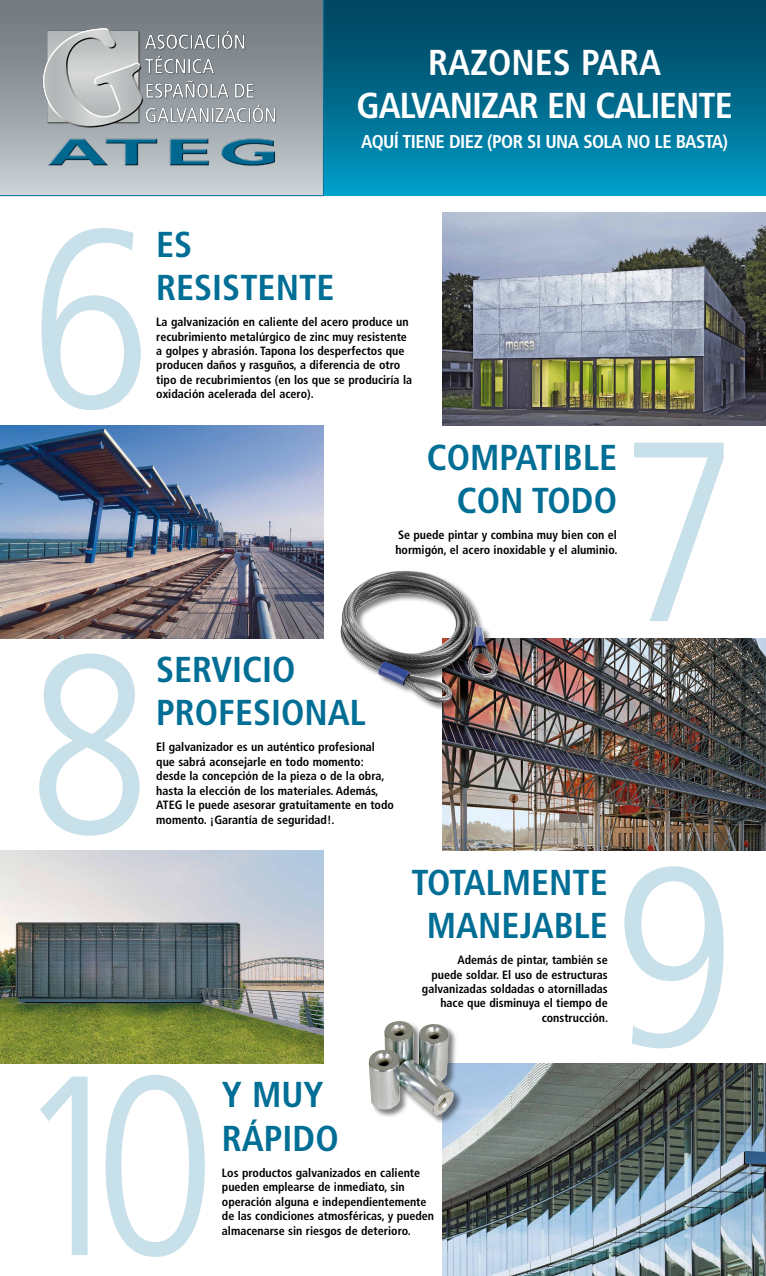
<style>
.page{position:relative;width:766px;height:1276px;background:#fff}
.page>*{position:absolute;margin:0;border:0;box-sizing:border-box;transform-origin:0 0}
.t1{font:300 condensed 255.63px "Frutiger";color:#c8e0e9}
.t2{font:700 condensed 36px/43.4px "Frutiger";color:#006e95}
.t3{font:700 condensed 36px/43.4px "Frutiger";letter-spacing:-.03em;color:#fff;text-align:center}
.t4{font:700 condensed 18.6px "Frutiger";letter-spacing:-.03em;color:#fff}
.t5{font:700 condensed 12px/14.5px "Frutiger";color:#000}
</style>
<div class="page">
<img style="left:442px;top:213px;width:323px;height:212px">
<img style="left:0;top:425px;width:323px;height:213px">
<img style="left:0;top:850px;width:323px;height:213px">
<img style="left:442px;top:638px;width:323px;height:212px">
<img style="left:442px;top:1063px;width:323px;height:213px">
<div style="left:340px;top:570px;width:166px;height:142px;background:#000;opacity:.5"></div>
<img style="left:340px;top:571px;width:157px;height:132px">
<div style="left:368px;top:1020px;width:94px;height:104px;background:#000;opacity:.5"></div>
<img style="left:368px;top:1021px;width:88px;height:94px">
<div style="left:323px;top:0;width:442px;height:196px;background:linear-gradient(to bottom,#003e57,#009ac5)"></div>
<svg style="left:0;top:0;width:323px;height:196px;background:#99a1a6"></svg>
<img style="left:39px;top:21px;width:245px;height:153px">
<h2 class="t3" style="left:356px;top:40px;width:377px">RAZONES PARA<br>GALVANIZAR EN CALIENTE</h2>
<h3 class="t4" style="left:361px;top:131px;width:368px">AQUÍ TIENE DIEZ (POR SI UNA SOLA NO LE BASTA)</h3>
<h1 class="t1" style="left:30px;top:175px;width:124px">6</h1>
<h1 class="t1" style="left:28px;top:600px;width:124px">8</h1>
<h2 class="t2" style="left:156px;top:222px;width:179px">ES<br>RESISTENTE</h2>
<p class="t5" style="left:156px;top:315px;width:257px">La galvanización en caliente del acero produce un recubrimiento metalúrgico de zinc muy resistente a golpes y abrasión. Tapona los desperfectos que producen daños y rasguños, a diferencia de otro tipo de recubrimientos (en los que se produciría la oxidación acelerada del acero).</p>
<h2 class="t2" style="left:427px;top:436px;width:192px;text-align:right">COMPATIBLE<br>CON TODO</h2>
<p class="t5" style="left:395px;top:528px;width:223px">Se puede pintar y combina muy bien con el hormigón, el acero inoxidable y el aluminio.</p>
<h2 class="t2" style="left:156px;top:648px;width:211px">SERVICIO<br>PROFESIONAL</h2>
<p class="t5" style="left:156px;top:740px;width:239px">El galvanizador es un auténtico profesional que sabrá aconsejarle en todo momento: desde la concepción de la pieza o de la obra, hasta la elección de los materiales. Además, ATEG le puede asesorar gratuitamente en todo momento. ¡Garantía de seguridad!.</p>
<h1 class="t1" style="left:617px;top:387px;width:124px">7</h1>
<h2 class="t2" style="left:411px;top:860px;width:197px;text-align:center">TOTALMENTE<br>MANEJABLE</h2>
<p class="t5" style="left:422px;top:952px;width:188px;text-align:right">Además de pintar, también se<br>puede soldar. El uso de estructuras galvanizadas soldadas o atornilladas hace que disminuya el tiempo de construcción.</p>
<h1 class="t1" style="left:612px;top:813px;width:124px">9</h1>
<h1 class="t1" style="left:9px;top:1021px;width:209px">10</h1>
<h2 class="t2" style="left:222px;top:1073px;width:118px">Y MUY<br>RÁPIDO</h2>
<p class="t5" style="left:222px;top:1165px;width:214px">Los productos galvanizados en caliente pueden emplearse de inmediato, sin operación alguna e independientemente de las condiciones atmosféricas, y pueden almacenarse sin riesgos de deterioro.</p>
</div>
